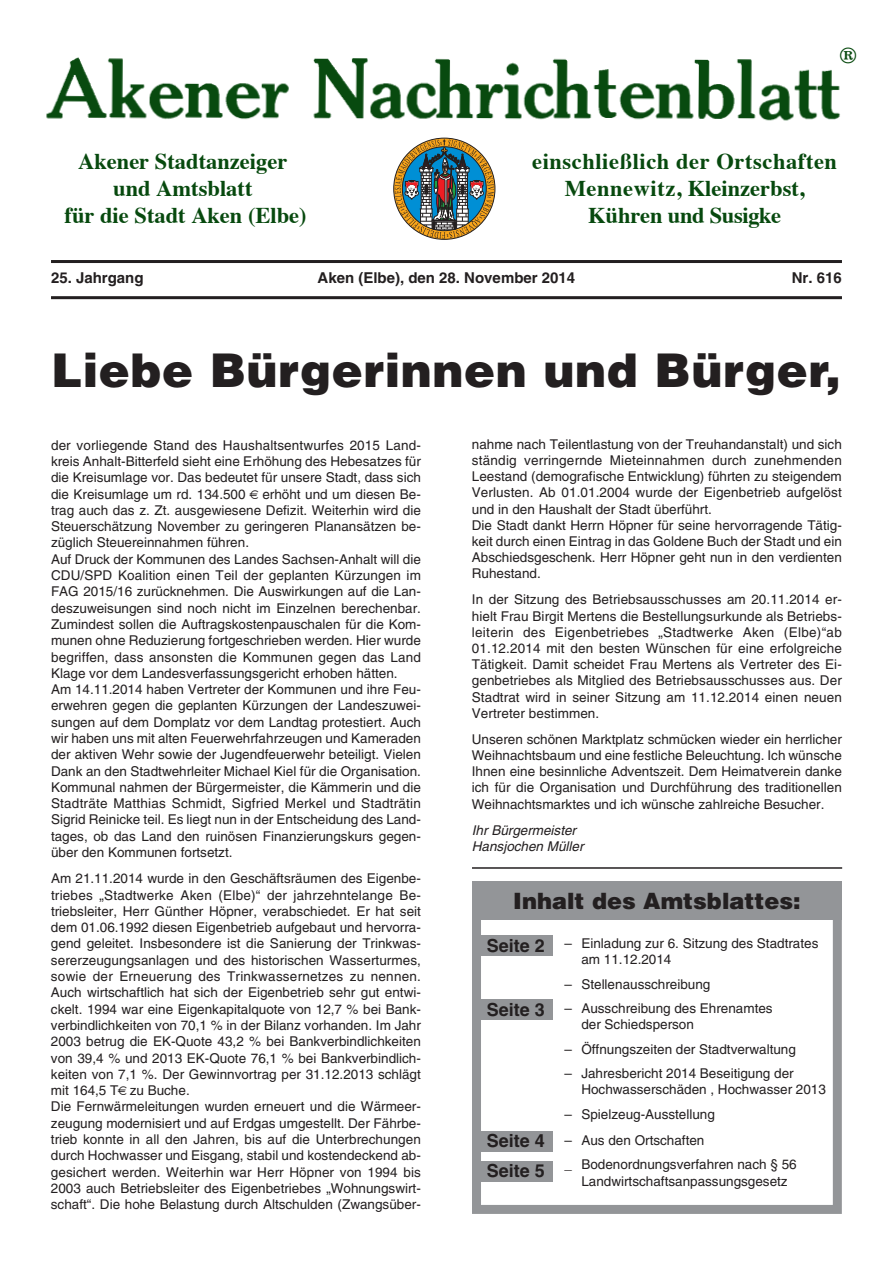
<style>
.page{position:relative;width:893px;height:1263px;background:#fff}
.page>*{position:absolute;margin:0;border:0;box-sizing:border-box;transform-origin:0 0}
.t1{font:900 46.5px "Helvetica";letter-spacing:.015em;color:#231f20}
.t2{font:700 22.5px/27px "Times";letter-spacing:.025em;color:#07490e;text-align:center}
.t3{font:700 22.5px/27px "Times";color:#07490e;text-align:center}
.t4{font:900 22.5px "Helvetica";color:#231f20}
.t5{font:700 18px/30px "Helvetica";color:#231f20}
.t6{font:700 15px "Helvetica";color:#231f20}
.t7{font:13.5px/16.4px "Helvetica";color:#231f20}
.t8{font:italic 13.5px/16.2px "Helvetica";color:#231f20}
</style>
<div class="page">
<hr style="left:51px;top:260px;width:791px;height:3px;background:#231f20">
<hr style="left:51px;top:296px;width:791px;height:3px;background:#231f20">
<img style="left:46px;top:57px;width:794px;height:64px">
<div style="left:472px;top:893px;width:370px;height:321px;border:9px solid #939598"></div>
<div style="left:472px;top:881px;width:370px;height:38px;background:#939598"></div>
<div style="left:472px;top:936px;width:81px;height:20px;background:#939598"></div>
<div style="left:472px;top:999px;width:81px;height:20px;background:#939598"></div>
<div style="left:472px;top:1131px;width:81px;height:20px;background:#939598"></div>
<div style="left:472px;top:1161px;width:81px;height:20px;background:#939598"></div>
<hr style="left:472px;top:867px;width:370px;height:2px;background:#231f20">
<svg style="left:393px;top:137px;width:103px;height:103px"></svg>
<h2 class="t3" style="left:65px;top:150px;width:244px">Akener Stadtanzeiger und Amtsblatt<br>für die Stadt Aken (Elbe)</h2>
<h2 class="t3" style="left:840px;top:44px;width:18px">®</h2>
<h2 class="t2" style="left:532px;top:150px;width:306px">einschließlich der Ortschaften<br>Mennewitz, Kleinzerbst,<br>Kühren und Susigke</h2>
<p class="t6" style="left:51px;top:273px;width:94px">25. Jahrgang</p>
<p class="t6" style="left:318px;top:273px;width:259px">Aken (Elbe), den 28. November 2014</p>
<p class="t6" style="left:792px;top:273px;width:52px">Nr. 616</p>
<h1 class="t1" style="left:51px;top:343px;width:791px">Liebe Bürgerinnen und Bürger,</h1>
<p class="t7" style="left:51px;top:438px;width:371px">der vorliegende Stand des Haushaltsentwurfes 2015 Land&shy;kreis Anhalt-Bitterfeld sieht eine Erhöhung des Hebesatzes für die Kreisumlage vor. Das bedeutet für unsere Stadt, dass sich die Kreisumlage um rd. 134.500 erhöht und um diesen Be&shy;trag auch das z. Zt. ausgewiesene Defizit. Weiterhin wird die Steuerschätzung November zu geringeren Planansätzen be&shy;züglich Steuereinnahmen führen.<br>Auf Druck der Kommunen des Landes Sachsen-Anhalt will die CDU/SPD Koalition einen Teil der geplanten Kürzungen im FAG 2015/16 zurücknehmen. Die Auswirkungen auf die Lan&shy;deszuweisungen sind noch nicht im Einzelnen berechenbar.<br>Zumindest sollen die Auftragskostenpauschalen für die Kom&shy;munen ohne Reduzierung fortgeschrieben werden. Hier wurde begriffen, dass ansonsten die Kommunen gegen das Land Klage vor dem Landesverfassungsgericht erhoben hätten.<br>Am 14.11.2014 haben Vertreter der Kommunen und ihre Feu&shy;erwehren gegen die geplanten Kürzungen der Landeszuwei&shy;sungen auf dem Domplatz vor dem Landtag protestiert. Auch wir haben uns mit alten Feuerwehrfahrzeugen und Kameraden der aktiven Wehr sowie der Jugendfeuerwehr beteiligt. Vielen Dank an den Stadtwehrleiter Michael Kiel für die Organisation.<br>Kommunal nahmen der Bürgermeister, die Kämmerin und die Stadträte Matthias Schmidt, Sigfried Merkel und Stadträtin Sigrid Reinicke teil. Es liegt nun in der Entscheidung des Land&shy;tages, ob das Land den ruinösen Finanzierungskurs gegen&shy;über den Kommunen fortsetzt.</p>
<p class="t7" style="left:51px;top:872px;width:372px">Am 21.11.2014 wurde in den Geschäftsräumen des Eigenbe&shy;triebes „Stadtwerke Aken (Elbe)“ der jahrzehntelange Be&shy;triebsleiter, Herr Günther Höpner, verabschiedet. Er hat seit dem 01.06.1992 diesen Eigenbetrieb aufgebaut und hervorra&shy;gend geleitet. Insbesondere ist die Sanierung der Trinkwas&shy;sererzeugungsanlagen und des historischen Wasserturmes, sowie der Erneuerung des Trinkwassernetzes zu nennen.<br>Auch wirtschaftlich hat sich der Eigenbetrieb sehr gut entwi&shy;ckelt. 1994 war eine Eigenkapitalquote von 12,7 % bei Bank&shy;verbindlichkeiten von 70,1 % in der Bilanz vorhanden. Im Jahr 2003 betrug die EK-Quote 43,2 % bei Bankverbindlichkeiten von 39,4 % und 2013 EK-Quote 76,1 % bei Bankverbindlich&shy;keiten von 7,1 %. Der Gewinnvortrag per 31.12.2013 schlägt mit 164,5 T zu Buche.<br>Die Fernwärmeleitungen wurden erneuert und die Wärmeer&shy;zeugung modernisiert und auf Erdgas umgestellt. Der Fährbe&shy;trieb konnte in all den Jahren, bis auf die Unterbrechungen durch Hochwasser und Eisgang, stabil und kostendeckend ab&shy;gesichert werden. Weiterhin war Herr Höpner von 1994 bis 2003 auch Betriebsleiter des Eigenbetriebes „Wohnungswirt&shy;schaft“. Die hohe Belastung durch Altschulden (Zwangsüber-</p>
<p class="t7" style="left:472px;top:437px;width:371px">nahme nach Teilentlastung von der Treuhandanstalt) und sich ständig verringernde Mieteinnahmen durch zunehmenden Leestand (demografische Entwicklung) führten zu steigendem Verlusten. Ab 01.01.2004 wurde der Eigenbetrieb aufgelöst und in den Haushalt der Stadt überführt.<br>Die Stadt dankt Herrn Höpner für seine hervorragende Tätig&shy;keit durch einen Eintrag in das Goldene Buch der Stadt und ein Abschiedsgeschenk. Herr Höpner geht nun in den verdienten Ruhestand.</p>
<p class="t7" style="left:472px;top:593px;width:371px;text-align:justify">In der Sitzung des Betriebsausschusses am 20.11.2014 er&shy;hielt Frau Birgit Mertens die Bestellungsurkunde als Betriebs&shy;leiterin des Eigenbetriebes „Stadtwerke Aken (Elbe)“ab 01.12.2014 mit den besten Wünschen für eine erfolgreiche Tätigkeit. Damit scheidet Frau Mertens als Vertreter des Ei&shy;genbetriebes als Mitglied des Betriebsausschusses aus. Der Stadtrat wird in seiner Sitzung am 11.12.2014 einen neuen Vertreter bestimmen.</p>
<p class="t7" style="left:472px;top:732px;width:371px;text-align:justify">Unseren schönen Marktplatz schmücken wieder ein herrlicher Weihnachtsbaum und eine festliche Beleuchtung. Ich wünsche Ihnen eine besinnliche Adventszeit. Dem Heimatverein danke ich für die Organisation und Durchführung des traditionellen Weihnachtsmarktes und ich wünsche zahlreiche Besucher.</p>
<p class="t8" style="left:472px;top:823px;width:113px">Ihr Bürgermeister<br>Hansjochen Müller</p>
<h2 class="t4" style="left:513px;top:888px;width:289px">Inhalt des Amtsblattes:</h2>
<h3 class="t5" style="left:487px;top:932px;width:60px">Seite 2</h3>
<p class="t7" style="left:581px;top:936px;width:239px;text-indent:-17px">– Einladung zur 6. Sitzung des Stadtrates am 11.12.2014</p>
<p class="t7" style="left:564px;top:977px;width:148px">– Stellenausschreibung</p>
<p class="t7" style="left:581px;top:1001px;width:193px;text-indent:-17px">– Ausschreibung des Ehrenamtes der Schiedsperson</p>
<p class="t7" style="left:564px;top:1042px;width:233px">– Öffnungszeiten der Stadtverwaltung</p>
<p class="t7" style="left:581px;top:1067px;width:246px;text-indent:-17px">– Jahresbericht 2014 Beseitigung der<br>Hochwasserschäden , Hochwasser 2013</p>
<p class="t7" style="left:564px;top:1107px;width:152px">– Spielzeug-Ausstellung</p>
<p class="t7" style="left:564px;top:1129px;width:234px;line-height:24.5px">– Aus den Ortschaften<br>_ Bodenordnungsverfahren nach § 56</p>
<p class="t7" style="left:581px;top:1174px;width:208px">Landwirtschaftsanpassungsgesetz</p>
<h3 class="t5" style="left:487px;top:996px;width:60px">Seite 3</h3>
<h3 class="t5" style="left:487px;top:1128px;width:60px">Seite 4<br>Seite 5</h3>
</div>
